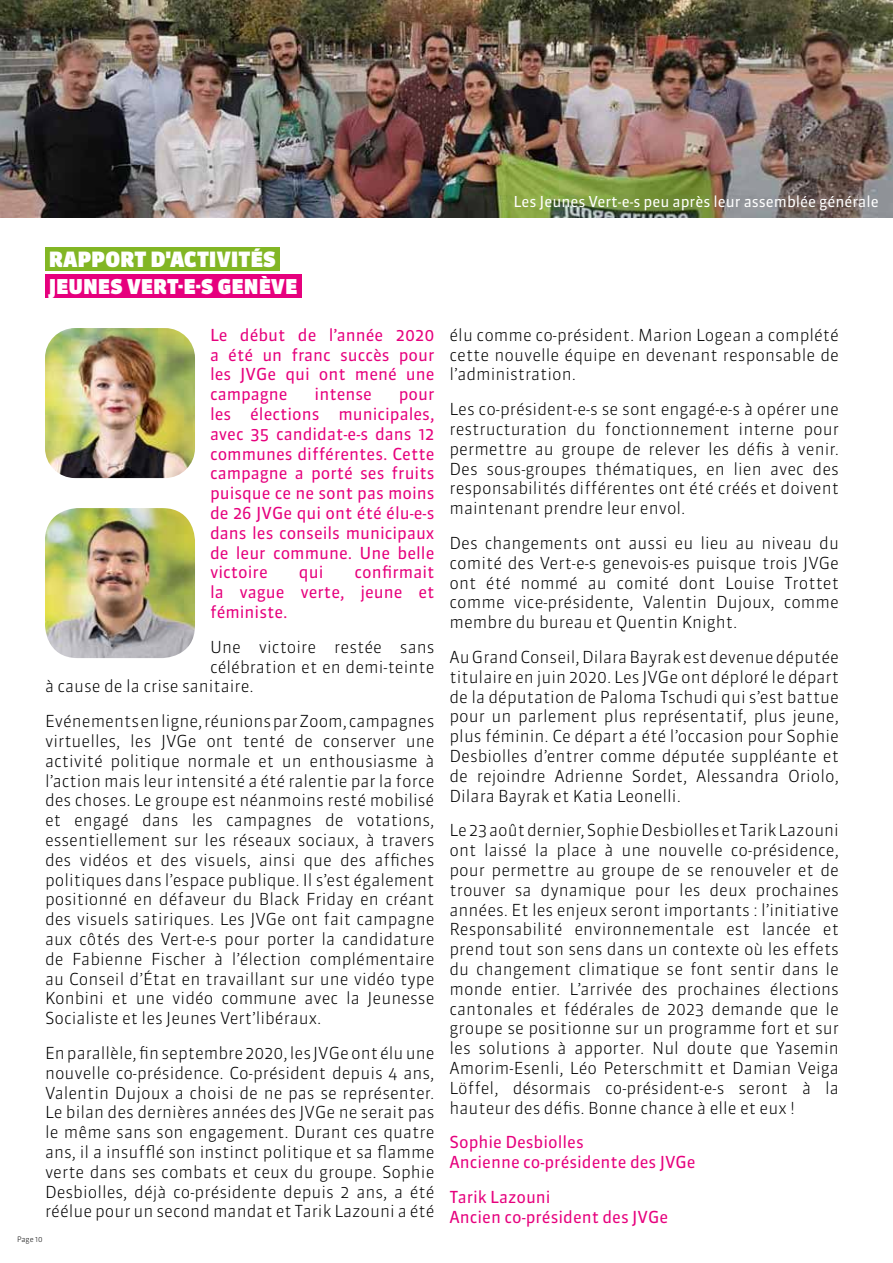
<style>
.page{position:relative;width:893px;height:1263px;background:#fff}
.page>*{position:absolute;margin:0;border:0;box-sizing:border-box;transform-origin:0 0}
.t1{font:900 21px "Sanuk OT";color:#fff}
.t2{font:900 20.4px "Sanuk OT";color:#fff}
.t3{font:300 16.5px/19.8px "Sanuk OT";color:#000;text-align:justify}
.t4{font:16.5px/19.8px "Sanuk OT";color:#e6007d;text-align:justify}
.t5{font:15px "Sanuk OT";color:#fff}
.t6{font:300 7.5px "Sanuk OT";color:#000}
</style>
<div class="page">
<img style="left:45px;top:508px;width:150px;height:150px">
<img style="left:45px;top:328px;width:150px;height:150px">
<img style="left:0;top:0;width:893px;height:218px">
<div style="left:45px;top:274px;width:256px;height:24px;background:#e6007d"></div>
<div style="left:45px;top:248px;width:235px;height:23px;background:#82b624"></div>
<p class="t1" style="left:49px;top:246px;width:229px">RAPPORT D'ACTIVITÉS</p>
<p class="t2" style="left:49px;top:274px;width:250px">JEUNES VERT-E-S GENÈVE</p>
<p class="t4" style="left:210px;top:325px;width:226px">Le début de l’année 2020 a été un franc succès pour les JVGe qui ont mené une campagne</p>
<p class="t4" style="left:315px;top:384px;width:59px">intense</p>
<p class="t4" style="left:210px;top:384px;width:226px;text-indent:189px">pour les élections municipales, avec 35 candidat-e-s dans 12 communes différentes. Cette campagne a porté ses fruits puisque ce ne sont pas moins de 26 JVGe qui ont été élu-e-s dans les conseils municipaux de leur commune. Une belle victoire</p>
<p class="t4" style="left:210px;top:562px;width:226px;text-indent:145px">confirmait la vague verte, jeune et féministe.</p>
<p class="t3" style="left:210px;top:637px;width:226px">Une victoire restée sans</p>
<p class="t3" style="left:210px;top:657px;width:226px">célébration et en demi-teinte</p>
<p class="t3" style="left:45px;top:676px;width:210px">à cause de la crise sanitaire.</p>
<p class="t3" style="left:45px;top:711px;width:391px">Evénements en ligne, réunions par Zoom, campagnes virtuelles, les JVGe ont tenté de conserver une activité politique normale et un enthousiasme à l’action mais leur intensité a été ralentie par la force des choses. Le groupe est néanmoins resté mobilisé et engagé dans les campagnes de votations, essentiellement sur les réseaux sociaux, à travers des vidéos et des visuels, ainsi que des affiches politiques dans l’espace publique. Il s’est également positionné en défaveur du Black Friday en créant des visuels satiriques. Les JVGe ont fait campagne aux côtés des Vert-e-s pour porter la candidature de Fabienne Fischer à l’élection complémentaire au Conseil d’État en travaillant sur une vidéo type Konbini et une vidéo commune avec la Jeunesse Socialiste et les Jeunes Vert’libéraux.</p>
<p class="t3" style="left:45px;top:1043px;width:391px">En parallèle, fin septembre 2020, les JVGe ont élu une nouvelle co-présidence. Co-président depuis 4 ans, Valentin Dujoux a choisi de ne pas se représenter.<br>Le bilan des dernières années des JVGe ne serait pas le même sans son engagement. Durant ces quatre ans, il a insufflé son instinct politique et sa flamme verte dans ses combats et ceux du groupe. Sophie Desbiolles, déjà co-présidente depuis 2 ans, a été réélue pour un second mandat et Tarik Lazouni a été</p>
<p class="t4" style="left:299px;top:562px;width:26px">qui</p>
<p class="t6" style="left:17px;top:1234px;width:27px">Page 10</p>
<p class="t5" style="left:513px;top:193px;width:367px">Les Jeunes Vert-e-s peu après leur assemblée générale</p>
<p class="t3" style="left:449px;top:325px;width:391px">élu comme co-président. Marion Logean a complété cette nouvelle équipe en devenant responsable de l’administration.</p>
<p class="t3" style="left:449px;top:399px;width:391px">Les co-président-e-s se sont engagé-e-s à opérer une restructuration du fonctionnement interne pour permettre au groupe de relever les défis à venir.<br>Des sous-groupes thématiques, en lien avec des responsabilités différentes ont été créés et doivent maintenant prendre leur envol.</p>
<p class="t3" style="left:449px;top:533px;width:391px">Des changements ont aussi eu lieu au niveau du comité des Vert-e-s genevois-es puisque trois JVGe ont été nommé au comité dont Louise Trottet comme vice-présidente, Valentin Dujoux, comme membre du bureau et Quentin Knight.</p>
<p class="t3" style="left:449px;top:647px;width:391px">Au Grand Conseil, Dilara Bayrak est devenue députée titulaire en juin 2020. Les JVGe ont déploré le départ de la députation de Paloma Tschudi qui s’est battue pour un parlement plus représentatif, plus jeune, plus féminin. Ce départ a été l’occasion pour Sophie Desbiolles d’entrer comme députée suppléante et de rejoindre Adrienne Sordet, Alessandra Oriolo, Dilara Bayrak et Katia Leonelli.</p>
<p class="t3" style="left:449px;top:820px;width:391px">Le 23 août dernier, Sophie Desbiolles et Tarik Lazouni ont laissé la place à une nouvelle co-présidence, pour permettre au groupe de se renouveler et de trouver sa dynamique pour les deux prochaines années. Et les enjeux seront importants : l’initiative Responsabilité environnementale est lancée et prend tout son sens dans un contexte où les effets du changement climatique se font sentir dans le monde entier. L’arrivée des prochaines élections cantonales et fédérales de 2023 demande que le groupe se positionne sur un programme fort et sur les solutions à apporter. Nul doute que Yasemin Amorim-Esenli, Léo Peterschmitt et Damian Veiga Löffel, désormais co-président-e-s seront à la hauteur des défis. Bonne chance à elle et eux !</p>
<p class="t4" style="left:449px;top:1132px;width:248px">Sophie Desbiolles<br>Ancienne co-présidente des JVGe</p>
<p class="t4" style="left:449px;top:1187px;width:220px">Tarik Lazouni<br>Ancien co-président des JVGe</p>
</div>
